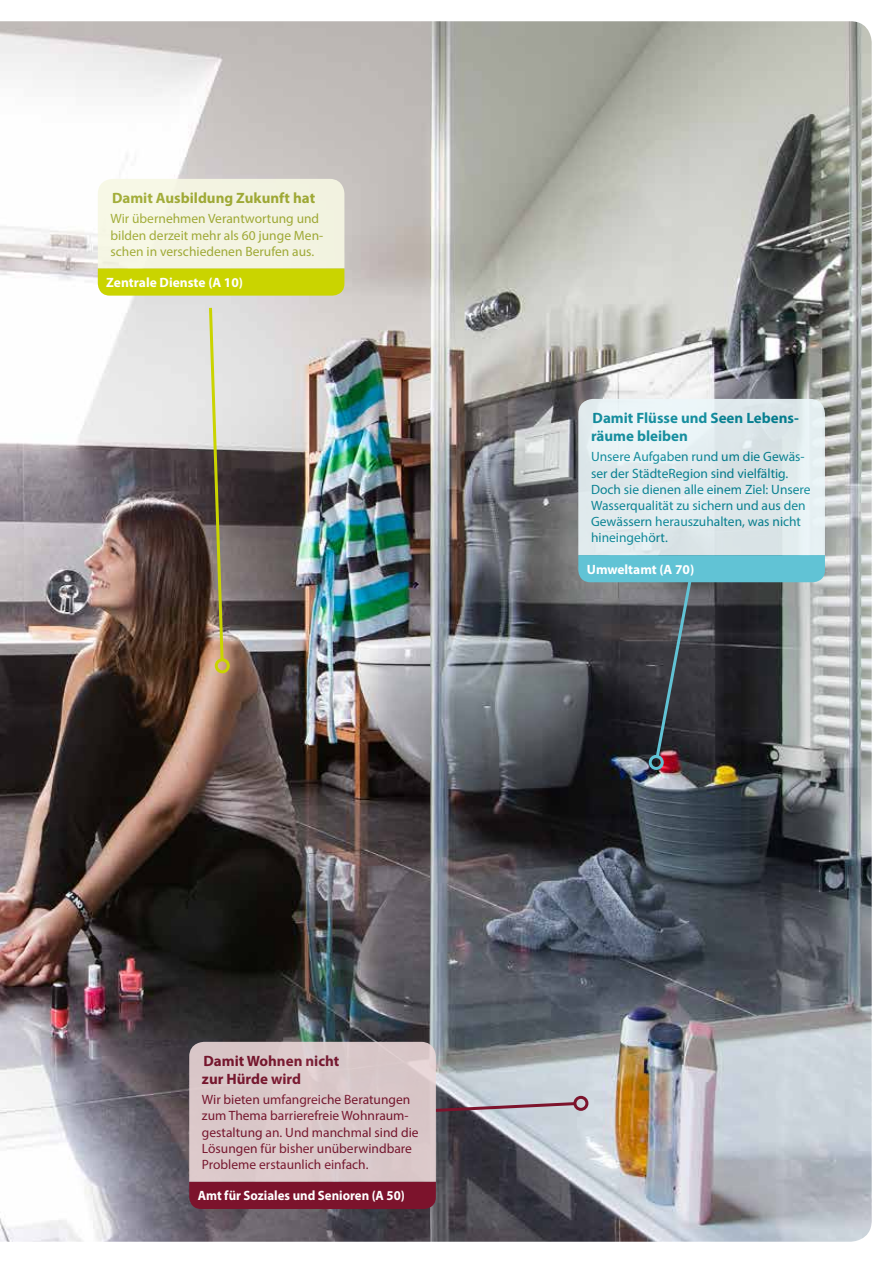
<style>
.page{position:relative;width:893px;height:1263px;background:#fff}
.page>*{position:absolute;margin:0;border:0;box-sizing:border-box;transform-origin:0 0}
.t1{font:700 15px/18px "Myriad Pro";color:#008597}
.t2{font:700 15px/18px "Myriad Pro";color:#7c132c}
.t3{font:700 15px "Myriad Pro";color:#99a525}
.t4{font:13.5px/16.2px "Myriad Pro";color:#008597}
.t5{font:13.5px/16.2px "Myriad Pro";color:#7c132c}
.t6{font:13.5px/16.2px "Myriad Pro";color:#99a525}
.t7{font:700 13.5px "Myriad Pro";color:#fff}
.t8{font:700 13.5px "Myriad Pro";color:#fff;scale:.95 1}
</style>
<div class="page">
<img style="left:0;top:21px;width:872px;height:1221px">
<div style="left:649px;top:755px;width:15px;height:15px;border:3px solid #61c3d5;border-radius:50%"></div>
<svg style="left:578px;top:399px;width:247px;height:361px;background:#8d9a9e"></svg>
<div style="left:573px;top:1096px;width:15px;height:15px;border:3px solid #7c132c;border-radius:50%"></div>
<svg style="left:189px;top:1042px;width:389px;height:167px;background:#b09da3"></svg>
<img style="left:207px;top:305px;width:18px;height:358px">
<div style="left:215px;top:658px;width:15px;height:15px;border:3px solid #cad400;border-radius:50%"></div>
<svg style="left:98px;top:179px;width:246px;height:117px;background:#eaecae"></svg>
<p class="t3" style="left:112px;top:188px;width:205px">Damit Ausbildung Zukunft hat</p>
<p class="t6" style="left:111px;top:210px;width:214px">Wir übernehmen Verantwortung und bilden derzeit mehr als 60 junge Men&shy;schen in verschiedenen Berufen aus.</p>
<p class="t7" style="left:106px;top:274px;width:138px">Zentrale Dienste (A 10)</p>
<p class="t1" style="left:591px;top:408px;width:209px">Damit Flüsse und Seen Lebens&shy;räume bleiben</p>
<p class="t4" style="left:591px;top:448px;width:221px">Unsere Aufgaben rund um die Gewäs&shy;ser der StädteRegion sind vielfältig.<br>Doch sie dienen alle einem Ziel: Unsere Wasserqualität zu sichern und aus den Gewässern herauszuhalten, was nicht hineingehört.</p>
<p class="t7" style="left:587px;top:560px;width:109px">Umweltamt (A 70)</p>
<p class="t2" style="left:202px;top:1051px;width:139px">Damit Wohnen nicht zur Hürde wird</p>
<p class="t5" style="left:202px;top:1091px;width:218px">Wir bieten umfangreiche Beratungen zum Thema barrierefreie Wohnraum&shy;gestaltung an. Und manchmal sind die Lösungen für bisher unüberwindbare Probleme erstaunlich einfach.</p>
<p class="t8" style="left:198px;top:1187px;width:219px">Amt für Soziales und Senioren (A 50)</p>
</div>
